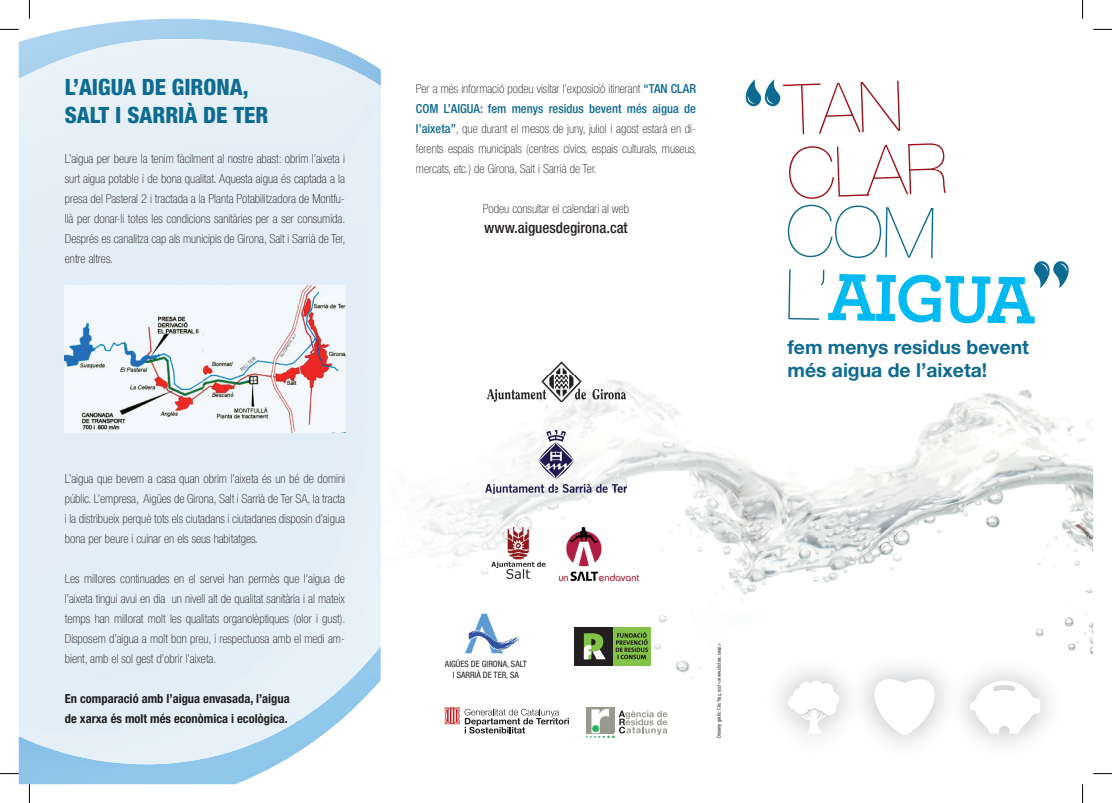
<style>
.page{position:relative;width:1112px;height:803px;background:#fff}
.page>*{position:absolute;margin:0;border:0;box-sizing:border-box;transform-origin:0 0}
.t1{font:200 70.12px/63.8px "Helvetica Neue LT Std";color:#9c1418}
.t2{font:700 70.12px "Archer";color:#00baf1}
.t3{font:800 condensed 22.5px/27.5px "Helvetica Neue LT Std";color:#0d6a90}
.t4{font:700 19.38px/23.2px "Helvetica Neue LT Std";color:#0d6a90}
.t5{font:500 condensed 15px "Helvetica Neue LT Std";color:#231f20}
.t6{font:100 condensed 12.5px/20px "Helvetica Neue LT Std";color:#231f20;text-align:justify}
.t7{font:700 condensed 12.5px/20px "Helvetica Neue LT Std";color:#231f20}
.t8{font:condensed 8.75px/11.2px "Helvetica Neue LT Std";color:#231f20;text-align:center}
.t9{font:condensed 5px "Helvetica Neue LT Std";color:#231f20}
.s1{font-weight:500;color:#0d6a90}
.s2{font-family:"Helvetica Neue LT Std";font-weight:200;color:#0d6a90}
</style>
<div class="page">
<img style="left:422px;top:384px;width:492px;height:151px">
<img style="left:914px;top:389px;width:178px;height:265px">
<img style="left:380px;top:535px;width:140px;height:146px">
<img style="left:603px;top:535px;width:267px;height:144px">
<img style="left:870px;top:535px;width:45px;height:118px">
<img style="left:574px;top:665px;width:29px;height:1px">
<img style="left:19px;top:31px;width:39px;height:20px">
<img style="left:58px;top:19px;width:90px;height:32px">
<img style="left:148px;top:19px;width:170px;height:20px">
<img style="left:156px;top:746px;width:151px;height:34px">
<img style="left:301px;top:713px;width:48px;height:33px">
<img style="left:380px;top:415px;width:1px;height:265px">
<img style="left:84px;top:39px;width:297px;height:47px">
<div style="left:19px;top:350px;width:361px;height:272px;background:#e2edf7"></div>
<div style="left:19px;top:572px;width:282px;height:192px;background:#e1edf7"></div>
<div style="left:338px;top:168px;width:43px;height:247px;background:#e4eef7"></div>
<img style="left:285px;top:622px;width:95px;height:91px">
<img style="left:281px;top:708px;width:30px;height:22px">
<img style="left:65px;top:286px;width:280px;height:147px">
<svg style="left:745px;top:79px;width:35px;height:27px"></svg>
<svg style="left:1034px;top:261px;width:34px;height:27px"></svg>
<img style="left:848px;top:653px;width:111px;height:91px">
<svg style="left:864px;top:666px;width:80px;height:69px"></svg>
<img style="left:945px;top:655px;width:111px;height:89px">
<svg style="left:969px;top:680px;width:71px;height:54px"></svg>
<img style="left:763px;top:655px;width:100px;height:89px">
<svg style="left:787px;top:680px;width:52px;height:54px"></svg>
<img style="left:485px;top:361px;width:141px;height:41px">
<img style="left:486px;top:431px;width:140px;height:63px">
<svg style="left:586px;top:708px;width:81px;height:31px"></svg>
<svg style="left:444px;top:707px;width:124px;height:26px"></svg>
<div style="left:612px;top:627px;width:39px;height:38px;background:#83c448"></div>
<div style="left:574px;top:627px;width:38px;height:38px;background:#231f20"></div>
<svg style="left:583px;top:633px;width:22px;height:26px"></svg>
<svg style="left:615px;top:632px;width:33px;height:27px"></svg>
<img style="left:464px;top:613px;width:55px;height:41px">
<img style="left:556px;top:524px;width:86px;height:61px">
<img style="left:489px;top:527px;width:60px;height:53px">
<svg style="left:0;top:29px;width:19px;height:1px"></svg>
<svg style="left:1093px;top:29px;width:18px;height:1px"></svg>
<svg style="left:0;top:773px;width:19px;height:1px"></svg>
<svg style="left:1093px;top:773px;width:18px;height:1px"></svg>
<svg style="left:29px;top:0;width:1px;height:19px"></svg>
<svg style="left:29px;top:784px;width:1px;height:19px"></svg>
<svg style="left:1082px;top:0;width:1px;height:19px"></svg>
<svg style="left:1082px;top:784px;width:1px;height:19px"></svg>
<h2 class="t3" style="left:65px;top:73px;width:205px">L’AIGUA DE GIRONA,<br>SALT I SARRIÀ DE TER</h2>
<p class="t6" style="left:65px;top:148px;width:282px">L’aigua per beure la tenim fàcilment al nostre abast: obrim l’aixeta i surt aigua potable i de bona qualitat. Aquesta aigua és captada a la presa del Pasteral 2 i tractada a la Planta Potabilitzadora de Montfu&shy;llà per donar-li totes les condicions sanitàries per a ser consumida.<br>Després es canalitza cap als municipis de Girona, Salt i Sarrià de Ter, entre altres.</p>
<p class="t6" style="left:65px;top:468px;width:281px">L’aigua que bevem a casa quan obrim l’aixeta és un bé de domini públic. L’empresa, Aigües de Girona, Salt i Sarrià de Ter SA, la tracta i la distribueix perquè tots els ciutadans i ciutadanes disposin d’aigua bona per beure i cuinar en els seus habitatges.</p>
<p class="t6" style="left:65px;top:568px;width:282px">Les millores continuades en el servei han permès que l’aigua de l’aixeta tingui avui en dia un nivell alt de qualitat sanitària i al mateix temps han millorat molt les qualitats organolèptiques (olor i gust).<br>Disposem d’aigua a molt bon preu, i respectuosa amb el medi am&shy;bient, amb el sol gest d’obrir l’aixeta.</p>
<p class="t7" style="left:65px;top:688px;width:226px">En comparació amb l’aigua envasada, l’aigua de xarxa és molt més econòmica i ecològica.</p>
<p class="t6" style="left:416px;top:78px;width:282px">Per a més informació podeu visitar l’exposició itinerant <span class="s1">“TAN CLAR COM L’AIGUA: fem menys residus bevent més aigua de l’aixeta”</span>, que durant el mesos de juny, juliol i agost estarà en di&shy;ferents espais municipals (centres cívics, espais culturals, museus, mercats, etc.) de Girona, Salt i Sarrià de Ter.</p>
<p class="t6" style="left:483px;top:198px;width:147px">Podeu consultar el calendari al web</p>
<p class="t5" style="left:484px;top:219px;width:145px">www.aiguesdegirona.cat</p>
<h1 class="t1" style="left:783px;top:78px;width:162px;rotate:-2deg">TAN<br>CLAR</h1>
<h1 class="t2" style="left:785px;top:241px;width:252px;rotate:1deg"><span class="s2">L’</span>AIGUA</h1>
<h3 class="t4" style="left:787px;top:335px;width:243px">fem menys residus bevent més aigua de l’aixeta!</h3>
<p class="t8" style="left:445px;top:658px;width:83px">AIGÜES DE GIRONA, SALT<br>I SARRIÀ DE TER, SA</p>
<p class="t9" style="left:715px;top:738px;width:96px;rotate:-90deg">Disseny gràfic: Clic Traç, sccl &lt;www.clictrac.coop&gt;</p>
</div>
